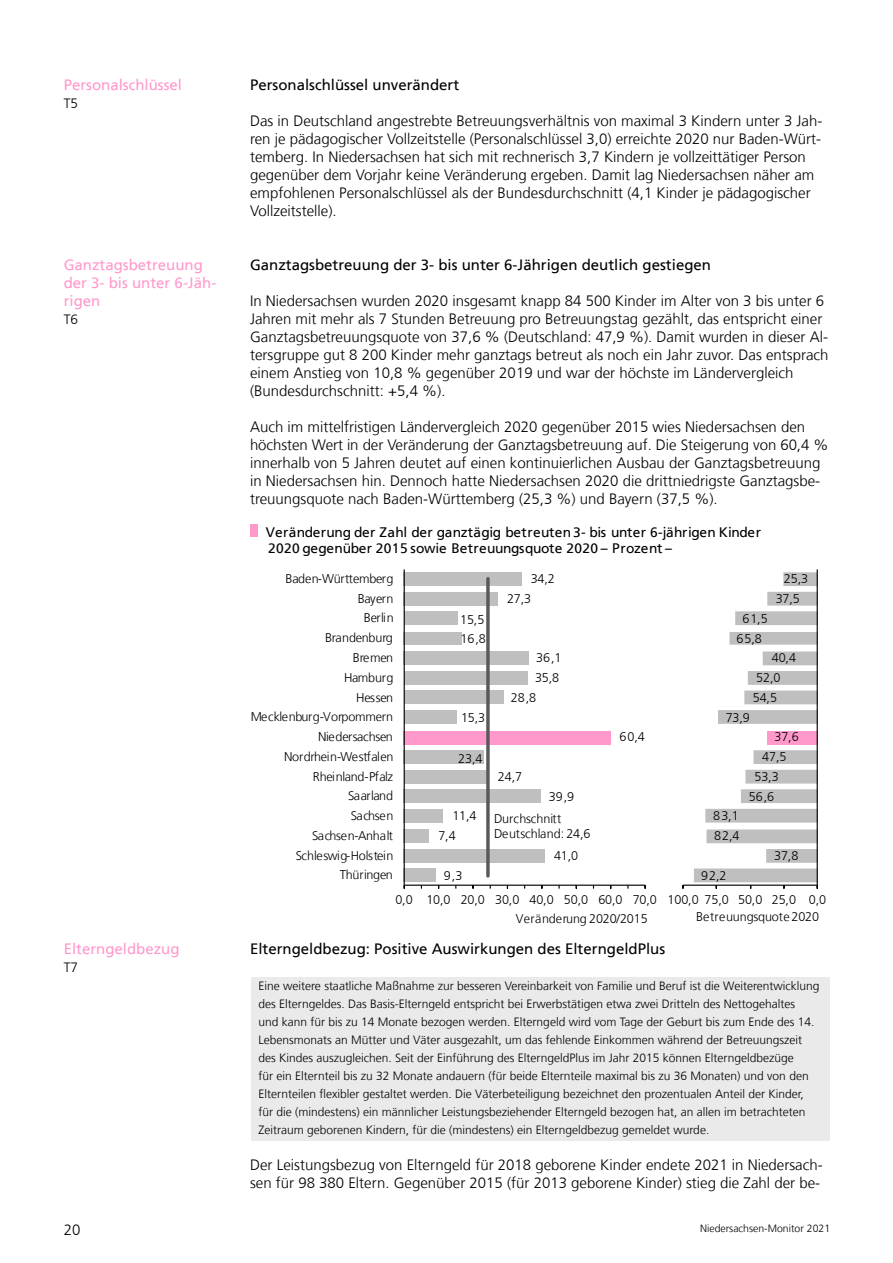
<style>
.page{position:relative;width:893px;height:1263px;background:#fff}
.page>*{position:absolute;margin:0;border:0;box-sizing:border-box;transform-origin:0 0}
.P_P_Grundtext_10Pt{font:300 15px/18px "NDS Frutiger";color:#000}
.H3_H3_Zwischenueberschrift{font:15px "NDS Frutiger";color:#000}
.t1{font:15px/18px "NDS Frutiger";color:#f9c}
.t2{font:13.8px/16px "NDS Frutiger";letter-spacing:.015em;color:#000}
.t3{font:300 13.5px "NDS Frutiger";color:#000}
.t4{font:300 12.6px/14.9px "NDS Frutiger";letter-spacing:-.01em;color:#000}
.t5{font:300 12.6px "NDS Frutiger";letter-spacing:-.04em;color:#000}
.P_P_Grundtext_8Pt_Kasten{font:300 12px/18px "NDS Frutiger";color:#000}
.t6{font:300 10.5px "NDS Frutiger";color:#000}
</style>
<div class="page">
<div style="left:251px;top:977px;width:578px;height:163px;background:#eaeaea"></div>
<div style="left:404px;top:868px;width:32px;height:14px;background:#bfbfbf"></div>
<div style="left:404px;top:849px;width:141px;height:14px;background:#bfbfbf"></div>
<div style="left:404px;top:829px;width:25px;height:14px;background:#bfbfbf"></div>
<div style="left:404px;top:809px;width:39px;height:14px;background:#bfbfbf"></div>
<div style="left:404px;top:789px;width:137px;height:14px;background:#bfbfbf"></div>
<div style="left:404px;top:770px;width:84px;height:13px;background:#bfbfbf"></div>
<div style="left:404px;top:750px;width:80px;height:14px;background:#bfbfbf"></div>
<div style="left:404px;top:731px;width:207px;height:13px;background:#f9c"></div>
<div style="left:404px;top:710px;width:52px;height:14px;background:#bfbfbf"></div>
<div style="left:404px;top:690px;width:99px;height:14px;background:#bfbfbf"></div>
<div style="left:404px;top:671px;width:123px;height:14px;background:#bfbfbf"></div>
<div style="left:404px;top:651px;width:125px;height:14px;background:#bfbfbf"></div>
<div style="left:404px;top:632px;width:58px;height:13px;background:#bfbfbf"></div>
<div style="left:404px;top:611px;width:54px;height:14px;background:#bfbfbf"></div>
<div style="left:404px;top:592px;width:94px;height:14px;background:#bfbfbf"></div>
<div style="left:404px;top:572px;width:118px;height:14px;background:#bfbfbf"></div>
<hr style="left:404px;top:884px;width:241px;height:2px;background:#000">
<hr style="left:404px;top:569px;width:1px;height:316px;background:#000">
<svg style="left:486px;top:579px;width:4px;height:297px"></svg>
<div style="left:250px;top:524px;width:8px;height:13px;background:#f9c"></div>
<hr style="left:683px;top:884px;width:134px;height:2px;background:#000">
<svg style="left:694px;top:572px;width:124px;height:317px"></svg>
<hr style="left:817px;top:569px;width:1px;height:316px;background:#000">
<p class="t1" style="left:64px;top:76px;width:120px">Personalschlüssel</p>
<p class="t3" style="left:64px;top:96px;width:16px">T5</p>
<h3 class="H3_H3_Zwischenueberschrift" style="left:250px;top:76px;width:211px">Personalschlüssel unverändert</h3>
<p class="P_P_Grundtext_10Pt" style="left:250px;top:112px;width:574px">Das in Deutschland angestrebte Betreuungsverhältnis von maximal 3 Kindern unter 3 Jah&shy;ren je pädagogischer Vollzeitstelle (Personalschlüssel 3,0) erreichte 2020 nur Baden-Würt&shy;temberg. In Niedersachsen hat sich mit rechnerisch 3,7 Kindern je vollzeittätiger Person gegenüber dem Vorjahr keine Veränderung ergeben. Damit lag Niedersachsen näher am empfohlenen Personalschlüssel als der Bundesdurchschnitt (4,1 Kinder je pädagogischer Vollzeitstelle).</p>
<p class="t1" style="left:64px;top:256px;width:154px">Ganztagsbetreuung der 3- bis unter 6-Jäh&shy;rigen</p>
<p class="t3" style="left:64px;top:312px;width:16px">T6</p>
<h3 class="H3_H3_Zwischenueberschrift" style="left:250px;top:256px;width:462px">Ganztagsbetreuung der 3- bis unter 6-Jährigen deutlich gestiegen</h3>
<p class="P_P_Grundtext_10Pt" style="left:250px;top:292px;width:580px">In Niedersachsen wurden 2020 insgesamt knapp 84 500 Kinder im Alter von 3 bis unter 6<br>Jahren mit mehr als 7 Stunden Betreuung pro Betreuungstag gezählt, das entspricht einer Ganztagsbetreuungsquote von 37,6 % (Deutschland: 47,9 %). Damit wurden in dieser Al&shy;tersgruppe gut 8 200 Kinder mehr ganztags betreut als noch ein Jahr zuvor. Das entsprach einem Anstieg von 10,8 % gegenüber 2019 und war der höchste im Ländervergleich (Bundesdurchschnitt: +5,4 %).</p>
<p class="P_P_Grundtext_10Pt" style="left:250px;top:418px;width:580px">Auch im mittelfristigen Ländervergleich 2020 gegenüber 2015 wies Niedersachsen den höchsten Wert in der Veränderung der Ganztagsbetreuung auf. Die Steigerung von 60,4 % innerhalb von 5 Jahren deutet auf einen kontinuierlichen Ausbau der Ganztagsbetreuung in Niedersachsen hin. Dennoch hatte Niedersachsen 2020 die drittniedrigste Ganztagsbe&shy;treuungsquote nach Baden-Württemberg (25,3 %) und Bayern (37,5 %).</p>
<p class="t2" style="left:266px;top:524px;width:497px">Veränderung der Zahl der ganztägig betreuten 3- bis unter 6-jährigen Kinder<br>2020 gegenüber 2015 sowie Betreuungsquote 2020 – Prozent –</p>
<p class="t4" style="left:286px;top:571px;width:109px">Baden-Württemberg</p>
<p class="t4" style="left:531px;top:572px;width:26px">34,2</p>
<p class="t4" style="left:784px;top:572px;width:26px">25,3</p>
<p class="t4" style="left:358px;top:591px;width:37px">Bayern</p>
<p class="t4" style="left:507px;top:591px;width:26px">27,3</p>
<p class="t4" style="left:776px;top:591px;width:26px">37,5</p>
<p class="t4" style="left:364px;top:611px;width:31px">Berlin</p>
<p class="t4" style="left:460px;top:613px;width:26px">15,5</p>
<p class="t4" style="left:742px;top:611px;width:27px">61,5</p>
<p class="t4" style="left:325px;top:631px;width:69px">Brandenburg</p>
<p class="t4" style="left:461px;top:631px;width:27px">16,8</p>
<p class="t4" style="left:737px;top:631px;width:27px">65,8</p>
<p class="t4" style="left:353px;top:650px;width:42px">Bremen</p>
<p class="t4" style="left:536px;top:651px;width:27px">36,1</p>
<p class="t4" style="left:772px;top:651px;width:26px">40,4</p>
<p class="t4" style="left:344px;top:670px;width:51px">Hamburg</p>
<p class="t4" style="left:535px;top:670px;width:26px">35,8</p>
<p class="t4" style="left:756px;top:670px;width:26px">52,0</p>
<p class="t4" style="left:356px;top:690px;width:38px">Hessen</p>
<p class="t4" style="left:511px;top:690px;width:27px">28,8</p>
<p class="t4" style="left:753px;top:690px;width:26px">54,5</p>
<p class="t4" style="left:251px;top:710px;width:144px">Mecklenburg-Vorpommern</p>
<p class="t4" style="left:461px;top:710px;width:26px">15,3</p>
<p class="t4" style="left:726px;top:710px;width:26px">73,9</p>
<p class="t4" style="left:318px;top:729px;width:76px">Niedersachsen</p>
<p class="t4" style="left:619px;top:730px;width:27px">60,4</p>
<p class="t4" style="left:774px;top:730px;width:26px">37,6</p>
<p class="t4" style="left:284px;top:749px;width:111px">Nordrhein-Westfalen</p>
<p class="t4" style="left:458px;top:751px;width:26px">23,4</p>
<p class="t4" style="left:762px;top:749px;width:26px">47,5</p>
<p class="t4" style="left:313px;top:769px;width:82px">Rheinland-Pfalz</p>
<p class="t4" style="left:498px;top:769px;width:26px">24,7</p>
<p class="t4" style="left:754px;top:769px;width:26px">53,3</p>
<p class="t5" style="left:348px;top:789px;width:46px">Saarland</p>
<p class="t4" style="left:549px;top:789px;width:27px">39,9</p>
<p class="t4" style="left:749px;top:789px;width:27px">56,6</p>
<p class="t4" style="left:351px;top:808px;width:44px">Sachsen</p>
<p class="t4" style="left:312px;top:828px;width:83px">Sachsen-Anhalt</p>
<p class="t4" style="left:452px;top:809px;width:26px">11,4</p>
<p class="t4" style="left:438px;top:828px;width:19px">7,4</p>
<p class="t4" style="left:494px;top:811px;width:98px">Durchschnitt<br>Deutschland: 24,6</p>
<p class="t4" style="left:713px;top:809px;width:27px">83,1</p>
<p class="t4" style="left:714px;top:828px;width:27px">82,4</p>
<p class="t4" style="left:296px;top:848px;width:99px">Schleswig-Holstein</p>
<p class="t4" style="left:554px;top:848px;width:26px">41,0</p>
<p class="t4" style="left:774px;top:848px;width:26px">37,8</p>
<p class="t4" style="left:340px;top:868px;width:54px">Thüringen</p>
<p class="t4" style="left:444px;top:868px;width:20px">9,3</p>
<p class="t4" style="left:701px;top:868px;width:27px">92,2</p>
<p class="t4" style="left:395px;top:893px;width:263px">0,0 10,0 20,0 30,0 40,0 50,0 60,0 70,0</p>
<p class="t4" style="left:516px;top:911px;width:134px">Veränderung 2020/2015</p>
<p class="t4" style="left:696px;top:892px;width:131px;line-height:17px;text-indent:-29px">100,0 75,0 50,0 25,0 0,0<br>Betreuungsquote 2020</p>
<p class="t1" style="left:64px;top:940px;width:117px">Elterngeldbezug</p>
<p class="t3" style="left:64px;top:960px;width:16px">T7</p>
<h3 class="H3_H3_Zwischenueberschrift" style="left:250px;top:940px;width:417px">Elterngeldbezug: Positive Auswirkungen des ElterngeldPlus</h3>
<p class="P_P_Grundtext_8Pt_Kasten" style="left:259px;top:977px;width:562px">Eine weitere staatliche Maßnahme zur besseren Vereinbarkeit von Familie und Beruf ist die Weiterentwicklung des Elterngeldes. Das Basis-Elterngeld entspricht bei Erwerbstätigen etwa zwei Dritteln des Nettogehaltes<br>und kann für bis zu 14 Monate bezogen werden. Elterngeld wird vom Tage der Geburt bis zum Ende des 14.<br>Lebensmonats an Mütter und Väter ausgezahlt, um das fehlende Einkommen während der Betreuungszeit des Kindes auszugleichen. Seit der Einführung des ElterngeldPlus im Jahr 2015 können Elterngeldbezüge<br>für ein Elternteil bis zu 32 Monate andauern (für beide Elternteile maximal bis zu 36 Monaten) und von den Elternteilen flexibler gestaltet werden. Die Väterbeteiligung bezeichnet den prozentualen Anteil der Kinder, für die (mindestens) ein männlicher Leistungsbeziehender Elterngeld bezogen hat, an allen im betrachteten Zeitraum geborenen Kindern, für die (mindestens) ein Elterngeldbezug gemeldet wurde.</p>
<p class="P_P_Grundtext_10Pt" style="left:250px;top:1156px;width:574px">Der Leistungsbezug von Elterngeld für 2018 geborene Kinder endete 2021 in Niedersach&shy;sen für 98 380 Eltern. Gegenüber 2015 (für 2013 geborene Kinder) stieg die Zahl der be-</p>
<p class="P_P_Grundtext_10Pt" style="left:64px;top:1221px;width:18px">20</p>
<p class="t6" style="left:700px;top:1222px;width:132px">Niedersachsen-Monitor 2021</p>
</div>
